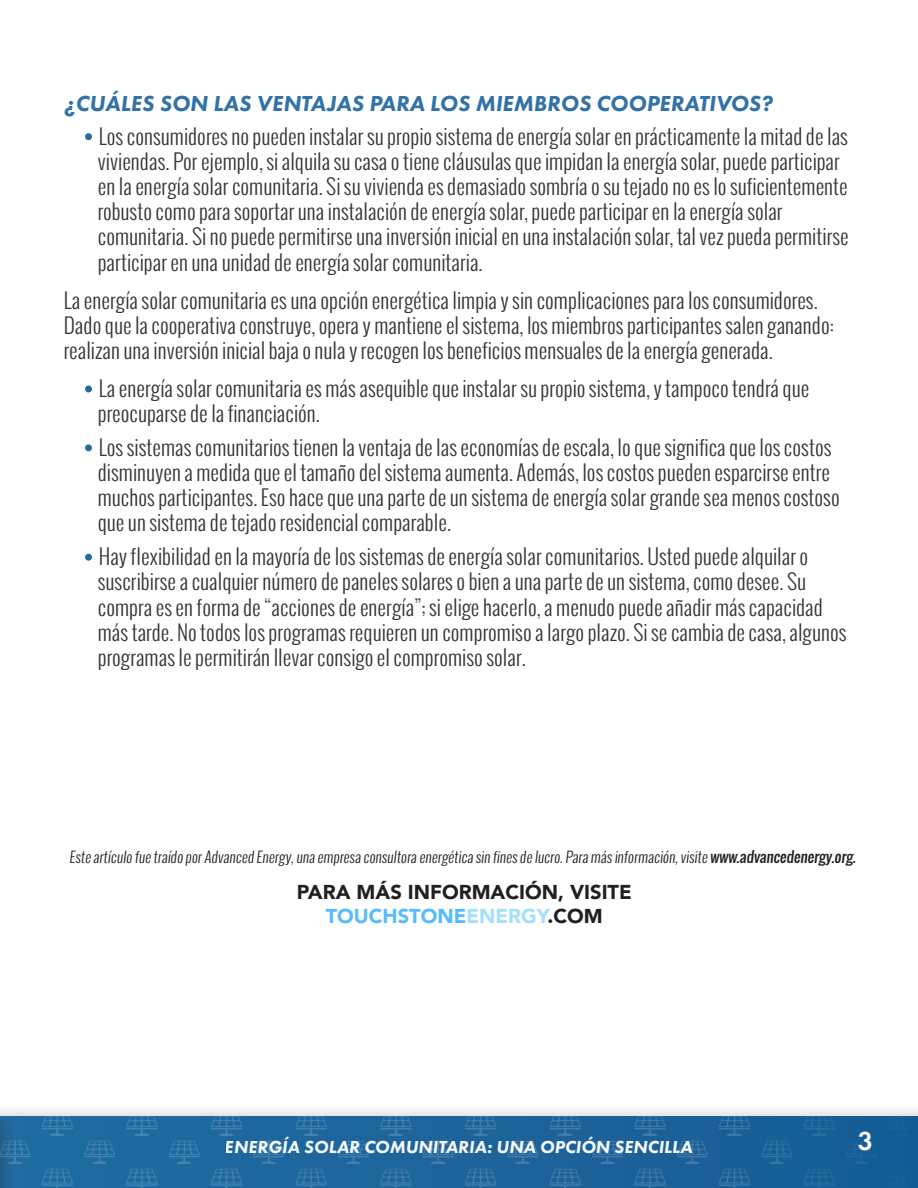
<style>
.page{position:relative;width:918px;height:1188px;background:#fff}
.page>*{position:absolute;margin:0;border:0;box-sizing:border-box;transform-origin:0 0}
.t1{font:600 27px "Futura PT";color:#fff}
.Title_2{font:italic 800 22.5px "Futura PT";color:#3372a6}
.Bullet-point_8mm{font:300 21px/25.2px "Oswald";color:#363536}
.Main_Paragraph{font:300 21px/25.2px "Oswald";color:#363536}
.regular{font:900 20.1px/24px "Avenir";color:#231f20;text-align:center}
.t2{font:italic 800 18px "Futura PT";color:#fff}
.body{font:300 14.7px "Oswald";color:#231f20}
.s1{font-weight:400}
.s2{color:#57bbff}
.s3{color:#a5e0f9}
</style>
<div class="page">
<div style="left:85px;top:133px;width:7px;height:7px;background:#226ca1;border-radius:50%"></div>
<div style="left:85px;top:386px;width:7px;height:6px;background:#226ca1;border-radius:50%"></div>
<div style="left:85px;top:444px;width:7px;height:7px;background:#226ca1;border-radius:50%"></div>
<div style="left:85px;top:554px;width:7px;height:7px;background:#226ca1;border-radius:50%"></div>
<div style="left:0;top:1102px;width:918px;height:86px;background:#231f20;opacity:.39"></div>
<div style="left:0;top:1116px;width:918px;height:72px;background:#1d649b"></div>
<svg style="left:907px;top:1169px;width:11px;height:19px"></svg>
<svg style="left:804px;top:1169px;width:24px;height:19px"></svg>
<svg style="left:719px;top:1169px;width:31px;height:19px"></svg>
<svg style="left:634px;top:1169px;width:32px;height:19px"></svg>
<svg style="left:549px;top:1169px;width:32px;height:19px"></svg>
<svg style="left:465px;top:1169px;width:31px;height:19px"></svg>
<svg style="left:380px;top:1169px;width:32px;height:19px"></svg>
<svg style="left:295px;top:1169px;width:32px;height:19px"></svg>
<svg style="left:211px;top:1169px;width:31px;height:19px"></svg>
<svg style="left:126px;top:1169px;width:32px;height:19px"></svg>
<svg style="left:41px;top:1169px;width:32px;height:19px"></svg>
<svg style="left:907px;top:1116px;width:11px;height:20px"></svg>
<svg style="left:804px;top:1116px;width:27px;height:20px"></svg>
<svg style="left:761px;top:1141px;width:31px;height:23px"></svg>
<svg style="left:719px;top:1116px;width:31px;height:20px"></svg>
<svg style="left:677px;top:1141px;width:31px;height:23px"></svg>
<svg style="left:634px;top:1116px;width:32px;height:20px"></svg>
<svg style="left:592px;top:1141px;width:31px;height:23px"></svg>
<svg style="left:549px;top:1116px;width:32px;height:20px"></svg>
<svg style="left:507px;top:1141px;width:32px;height:23px"></svg>
<svg style="left:465px;top:1116px;width:32px;height:20px"></svg>
<svg style="left:423px;top:1141px;width:31px;height:23px"></svg>
<svg style="left:380px;top:1116px;width:32px;height:20px"></svg>
<svg style="left:338px;top:1141px;width:31px;height:23px"></svg>
<svg style="left:295px;top:1116px;width:32px;height:20px"></svg>
<svg style="left:253px;top:1141px;width:32px;height:23px"></svg>
<svg style="left:211px;top:1116px;width:32px;height:20px"></svg>
<svg style="left:169px;top:1141px;width:31px;height:23px"></svg>
<svg style="left:126px;top:1116px;width:32px;height:20px"></svg>
<svg style="left:84px;top:1141px;width:31px;height:23px"></svg>
<svg style="left:41px;top:1116px;width:32px;height:20px"></svg>
<div style="left:0;top:1102px;width:19px;height:86px;background:#231f20;opacity:.39"></div>
<svg style="left:0;top:1116px;width:1px;height:72px"></svg>
<svg style="left:0;top:1141px;width:31px;height:23px"></svg>
<p class="Title_2" style="left:64px;top:89px;width:710px">¿CUÁLES SON LAS VENTAJAS PARA LOS MIEMBROS COOPERATIVOS?</p>
<p class="Bullet-point_8mm" style="left:98px;top:123px;width:753px">Los consumidores no pueden instalar su propio sistema de energía solar en prácticamente la mitad de las viviendas. Por ejemplo, si alquila su casa o tiene cláusulas que impidan la energía solar, puede participar en la energía solar comunitaria. Si su vivienda es demasiado sombría o su tejado no es lo suficientemente robusto como para soportar una instalación de energía solar, puede participar en la energía solar comunitaria. Si no puede permitirse una inversión inicial en una instalación solar, tal vez pueda permitirse participar en una unidad de energía solar comunitaria.</p>
<p class="Main_Paragraph" style="left:64px;top:287px;width:772px">La energía solar comunitaria es una opción energética limpia y sin complicaciones para los consumidores.<br>Dado que la cooperativa construye, opera y mantiene el sistema, los miembros participantes salen ganando: realizan una inversión inicial baja o nula y recogen los beneficios mensuales de la energía generada.</p>
<p class="Bullet-point_8mm" style="left:98px;top:376px;width:713px">La energía solar comunitaria es más asequible que instalar su propio sistema, y tampoco tendrá que preocuparse de la financiación.</p>
<p class="Bullet-point_8mm" style="left:98px;top:434px;width:744px">Los sistemas comunitarios tienen la ventaja de las economías de escala, lo que significa que los costos disminuyen a medida que el tamaño del sistema aumenta. Además, los costos pueden esparcirse entre muchos participantes. Eso hace que una parte de un sistema de energía solar grande sea menos costoso que un sistema de tejado residencial comparable.</p>
<p class="Bullet-point_8mm" style="left:98px;top:544px;width:750px">Hay flexibilidad en la mayoría de los sistemas de energía solar comunitarios. Usted puede alquilar o suscribirse a cualquier número de paneles solares o bien a una parte de un sistema, como desee. Su compra es en forma de “acciones de energía”; si elige hacerlo, a menudo puede añadir más capacidad más tarde. No todos los programas requieren un compromiso a largo plazo. Si se cambia de casa, algunos programas le permitirán llevar consigo el compromiso solar.</p>
<p class="body" style="left:69px;top:847px;width:791px">Este artículo fue traído porAdvanced Energy,una empresa consultora energética sin fines de lucro.Para más información,visite <span class="s1">www.advancedenergy.org.</span></p>
<p class="regular" style="left:297px;top:879px;width:336px">PARA MÁS INFORMACIÓN, VISITE<br><span class="s2">TOUCHSTONE</span><span class="s3">ENERGY</span>.COM</p>
<p class="t2" style="left:225px;top:1136px;width:469px">ENERGÍA SOLAR COMUNITARIA: UNA OPCIÓN SENCILLA</p>
<p class="t1" style="left:858px;top:1124px;width:17px">3</p>
</div>
